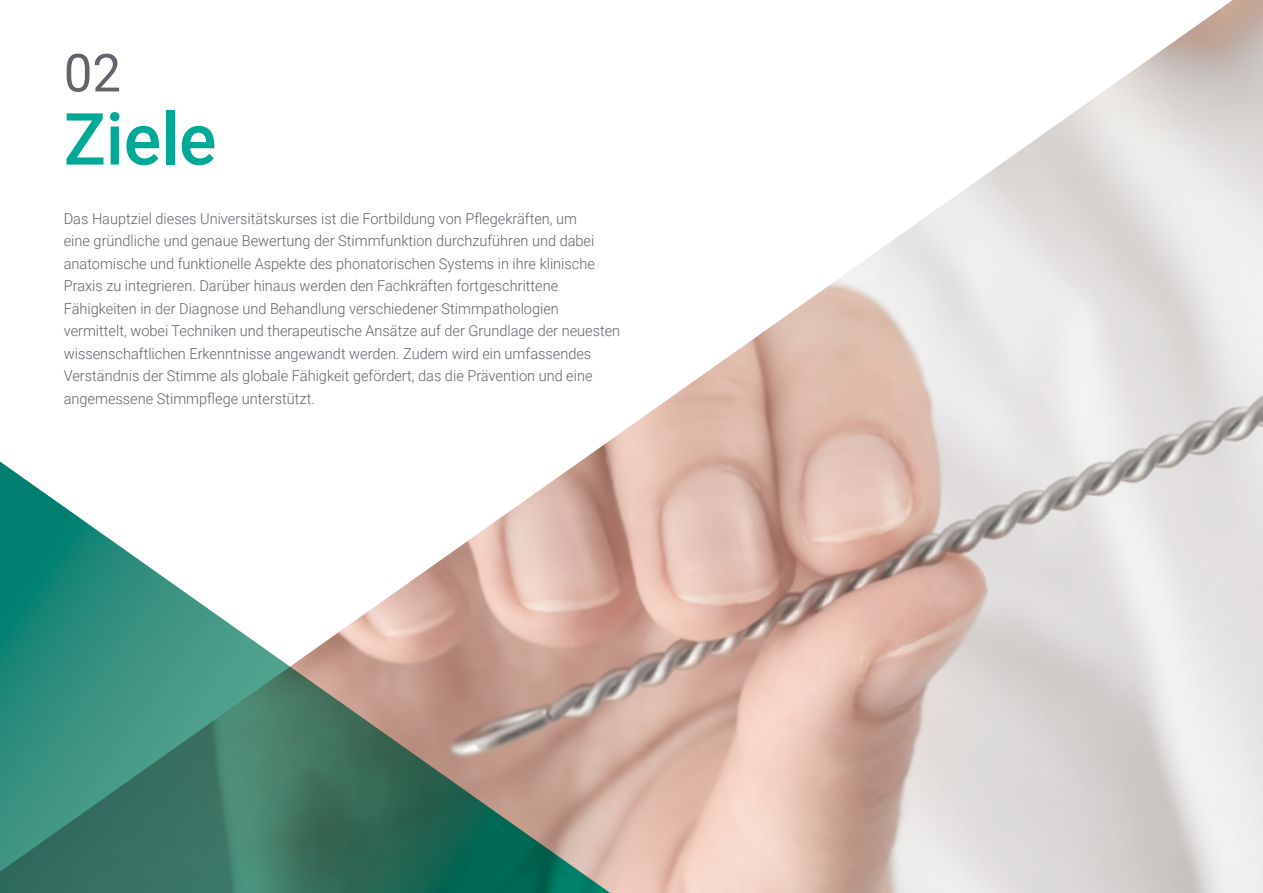
<style>
.page{position:relative;width:1263px;height:893px;background:#fff}
.page>*{position:absolute;margin:0;border:0;box-sizing:border-box;transform-origin:0 0}
.t1{font:500 72px "Roboto";color:#00a996}
.t2{font:52.5px "Roboto";color:#61646a}
.t3{font:300 15px/22.5px "Roboto";color:#61646a}
</style>
<div class="page">
<img style="left:602px;top:0;width:661px;height:893px">
<svg style="left:0;top:446px;width:640px;height:447px"></svg>
<h2 class="t2" style="left:64px;top:36px;width:59px">02</h2>
<h1 class="t1" style="left:64px;top:89px;width:154px">Ziele</h1>
<p class="t3" style="left:64px;top:207px;width:558px">Das Hauptziel dieses Universitätskurses ist die Fortbildung von Pflegekräften, um<br>eine gründliche und genaue Bewertung der Stimmfunktion durchzuführen und dabei anatomische und funktionelle Aspekte des phonatorischen Systems in ihre klinische Praxis zu integrieren. Darüber hinaus werden den Fachkräften fortgeschrittene Fähigkeiten in der Diagnose und Behandlung verschiedener Stimmpathologien vermittelt, wobei Techniken und therapeutische Ansätze auf der Grundlage der neuesten wissenschaftlichen Erkenntnisse angewandt werden. Zudem wird ein umfassendes Verständnis der Stimme als globale Fähigkeit gefördert, das die Prävention und eine angemessene Stimmpflege unterstützt.</p>
</div>
